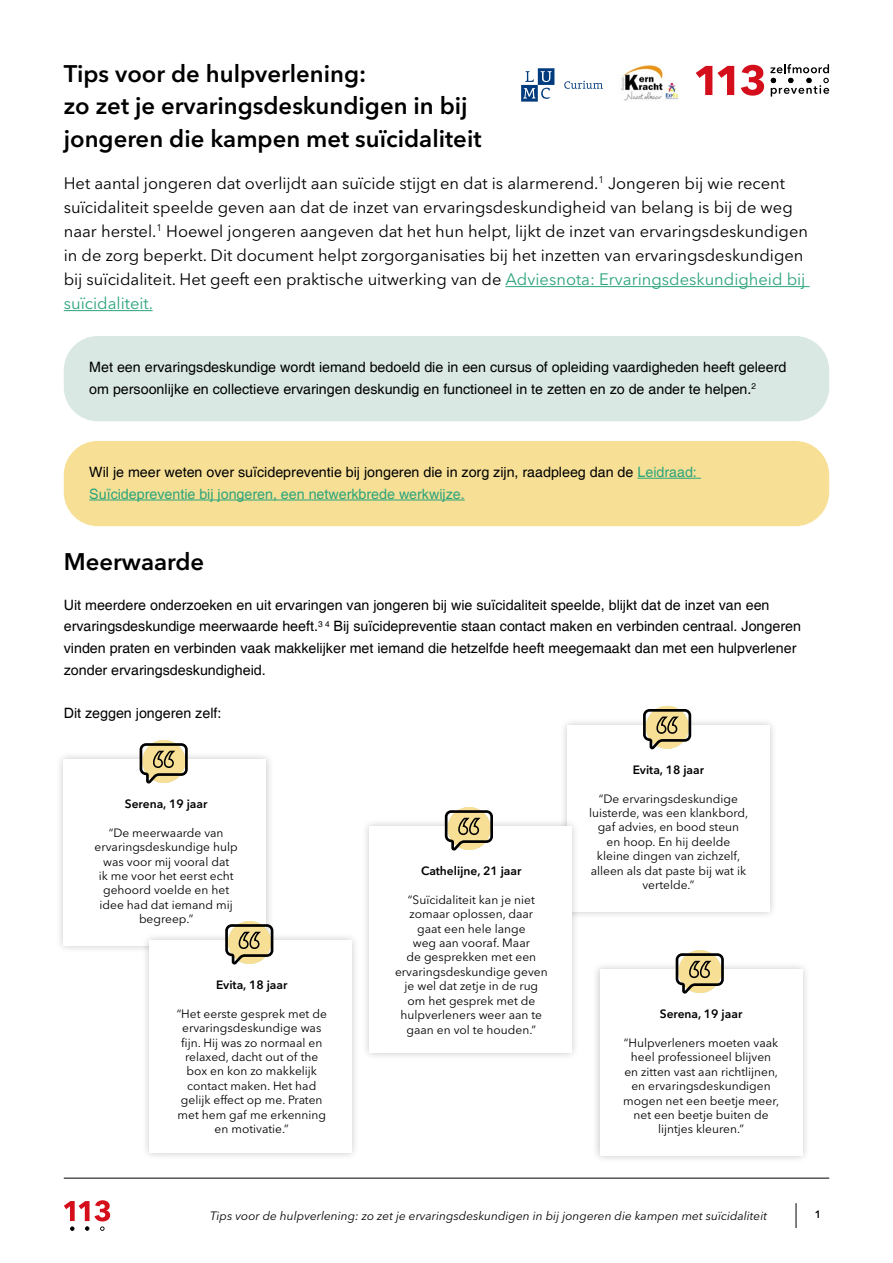
<style>
.page{position:relative;width:893px;height:1263px;background:#fff}
.page>*{position:absolute;margin:0;border:0;box-sizing:border-box;transform-origin:0 0}
.t1{font:600 23.85px/32.4px "Avenir Next LT Pro";color:#000}
.t2{font:16.5px/24px "Avenir Next LT Pro";color:#000}
.t3{font:14.25px/21.8px "Helvetica";color:#000}
.t4{font:12px/14.4px "Avenir Next LT Pro";color:#000;text-align:center}
.t5{font:italic 12px "Avenir Next LT Pro";color:#000}
.t6{font:600 12px "Avenir Next LT Pro";color:#000}
.t7{font:600 10.5px "Avenir Next LT Pro";color:#000}
.s1{color:#2ca47b}
</style>
<div class="page">
<svg style="left:796px;top:1203px;width:1px;height:25px"></svg>
<hr style="left:64px;top:1178px;width:765px;height:1px;background:#040001">
<svg style="left:64px;top:1200px;width:46px;height:31px"></svg>
<svg style="left:741px;top:65px;width:23px;height:31px"></svg>
<svg style="left:696px;top:66px;width:38px;height:29px"></svg>
<svg style="left:770px;top:64px;width:59px;height:33px"></svg>
<div style="left:64px;top:336px;width:765px;height:85px;background:#d9e8e3;border-radius:34px"></div>
<div style="left:64px;top:441px;width:765px;height:85px;background:#f7e096;border-radius:34px"></div>
<hr style="left:505px;top:286px;width:305px;height:1px;background:#2ca47b">
<hr style="left:64px;top:310px;width:89px;height:1px;background:#2ca47b">
<img style="left:621px;top:65px;width:58px;height:36px">
<svg style="left:521px;top:68px;width:33px;height:34px"></svg>
<svg style="left:564px;top:81px;width:39px;height:8px"></svg>
<hr style="left:637px;top:478px;width:64px;height:1px;background:#2ca47b">
<hr style="left:89px;top:500px;width:376px;height:1px;background:#2ca47b">
<div style="left:55px;top:751px;width:220px;height:203px;background:#000;opacity:.22"></div>
<div style="left:64px;top:760px;width:202px;height:186px;background:#fff"></div>
<div style="left:591px;top:962px;width:220px;height:202px;background:#000;opacity:.22"></div>
<div style="left:600px;top:970px;width:202px;height:186px;background:#fff"></div>
<div style="left:559px;top:717px;width:219px;height:203px;background:#000;opacity:.22"></div>
<div style="left:567px;top:725px;width:203px;height:187px;background:#fff"></div>
<div style="left:141px;top:932px;width:219px;height:229px;background:#000;opacity:.22"></div>
<div style="left:149px;top:941px;width:203px;height:212px;background:#fff"></div>
<div style="left:361px;top:818px;width:219px;height:243px;background:#000;opacity:.22"></div>
<div style="left:369px;top:827px;width:202px;height:226px;background:#fff"></div>
<div style="left:142px;top:740px;width:43px;height:43px;background:#f7e096;border-radius:50%"></div>
<svg style="left:140px;top:743px;width:48px;height:40px"></svg>
<div style="left:679px;top:950px;width:42px;height:43px;background:#f7e096;border-radius:50%"></div>
<svg style="left:676px;top:953px;width:48px;height:40px"></svg>
<div style="left:646px;top:706px;width:43px;height:43px;background:#f7e096;border-radius:50%"></div>
<svg style="left:643px;top:709px;width:48px;height:40px"></svg>
<div style="left:228px;top:921px;width:43px;height:43px;background:#f7e096;border-radius:50%"></div>
<svg style="left:225px;top:924px;width:48px;height:40px"></svg>
<div style="left:448px;top:807px;width:43px;height:43px;background:#f7e096;border-radius:50%"></div>
<svg style="left:445px;top:810px;width:48px;height:40px"></svg>
<h1 class="t1" style="left:64px;top:57px;width:419px">Tips voor de hulpverlening:<br>zo zet je ervaringsdeskundigen in bij jongeren die kampen met suïcidaliteit</h1>
<p class="t2" style="left:64px;top:171px;width:746px">Het aantal jongeren dat overlijdt aan suïcide stijgt en dat is alarmerend.<sup>1</sup> Jongeren bij wie recent suïcidaliteit speelde geven aan dat de inzet van ervaringsdeskundigheid van belang is bij de weg naar herstel.<sup>1</sup> Hoewel jongeren aangeven dat het hun helpt, lijkt de inzet van ervaringsdeskundigen in de zorg beperkt. Dit document helpt zorgorganisaties bij het inzetten van ervaringsdeskundigen bij suïcidaliteit. Het geeft een praktische uitwerking van de <span class="s1">Adviesnota: Ervaringsdeskundigheid bij suïcidaliteit.</span></p>
<p class="t3" style="left:89px;top:356px;width:699px">Met een ervaringsdeskundige wordt iemand bedoeld die in een cursus of opleiding vaardigheden heeft geleerd om persoonlijke en collectieve ervaringen deskundig en functioneel in te zetten en zo de ander te helpen.<sup>2</sup></p>
<p class="t3" style="left:89px;top:461px;width:609px">Wil je meer weten over suïcidepreventie bij jongeren die in zorg zijn, raadpleeg dan de <span class="s1">Leidraad:<br>Suïcidepreventie bij jongeren, een netwerkbrede werkwijze.</span></p>
<h1 class="t1" style="left:64px;top:545px;width:142px">Meerwaarde</h1>
<p class="t3" style="left:64px;top:594px;width:739px">Uit meerdere onderzoeken en uit ervaringen van jongeren bij wie suïcidaliteit speelde, blijkt dat de inzet van een ervaringsdeskundige meerwaarde heeft.<sup>3</sup> <sup>4</sup> Bij suïcidepreventie staan contact maken en verbinden centraal. Jongeren vinden praten en verbinden vaak makkelijker met iemand die hetzelfde heeft meegemaakt dan met een hulpverlener zonder ervaringsdeskundigheid.</p>
<p class="t3" style="left:64px;top:703px;width:159px">Dit zeggen jongeren zelf:</p>
<p class="t6" style="left:125px;top:796px;width:84px">Serena, 19 jaar</p>
<p class="t4" style="left:95px;top:825px;width:145px">“De meerwaarde van ervaringsdeskundige hulp was voor mij vooral dat<br>ik me voor het eerst echt gehoord voelde en het idee had dat iemand mij begreep.”</p>
<p class="t6" style="left:216px;top:977px;width:73px">Evita, 18 jaar</p>
<p class="t4" style="left:177px;top:1006px;width:152px">“Het eerste gesprek met de ervaringsdeskundige was fijn. Hij was zo normaal en relaxed, dacht out of the box en kon zo makkelijk contact maken. Het had gelijk effect op me. Praten met hem gaf me erkenning en motivatie.”</p>
<p class="t6" style="left:421px;top:863px;width:102px">Cathelijne, 21 jaar</p>
<p class="t4" style="left:395px;top:892px;width:154px">“Suïcidaliteit kan je niet zomaar oplossen, daar<br>gaat een hele lange<br>weg aan vooraf. Maar<br>de gesprekken met een ervaringsdeskundige geven je wel dat zetje in de rug om het gesprek met de hulpverleners weer aan te gaan en vol te houden.”</p>
<p class="t6" style="left:633px;top:762px;width:73px">Evita, 18 jaar</p>
<p class="t4" style="left:589px;top:791px;width:161px">“De ervaringsdeskundige luisterde, was een klankbord, gaf advies, en bood steun<br>en hoop. En hij deelde kleine dingen van zichzelf, alleen als dat paste bij wat ik vertelde.”</p>
<p class="t6" style="left:660px;top:1007px;width:84px">Serena, 19 jaar</p>
<p class="t4" style="left:623px;top:1035px;width:157px">“Hulpverleners moeten vaak heel professioneel blijven en zitten vast aan richtlijnen, en ervaringsdeskundigen mogen net een beetje meer, net een beetje buiten de lijntjes kleuren.”</p>
<p class="t5" style="left:210px;top:1208px;width:558px">Tips voor de hulpverlening: zo zet je ervaringsdeskundigen in bij jongeren die kampen met suïcidaliteit</p>
<p class="t7" style="left:815px;top:1208px;width:8px">1</p>
</div>
